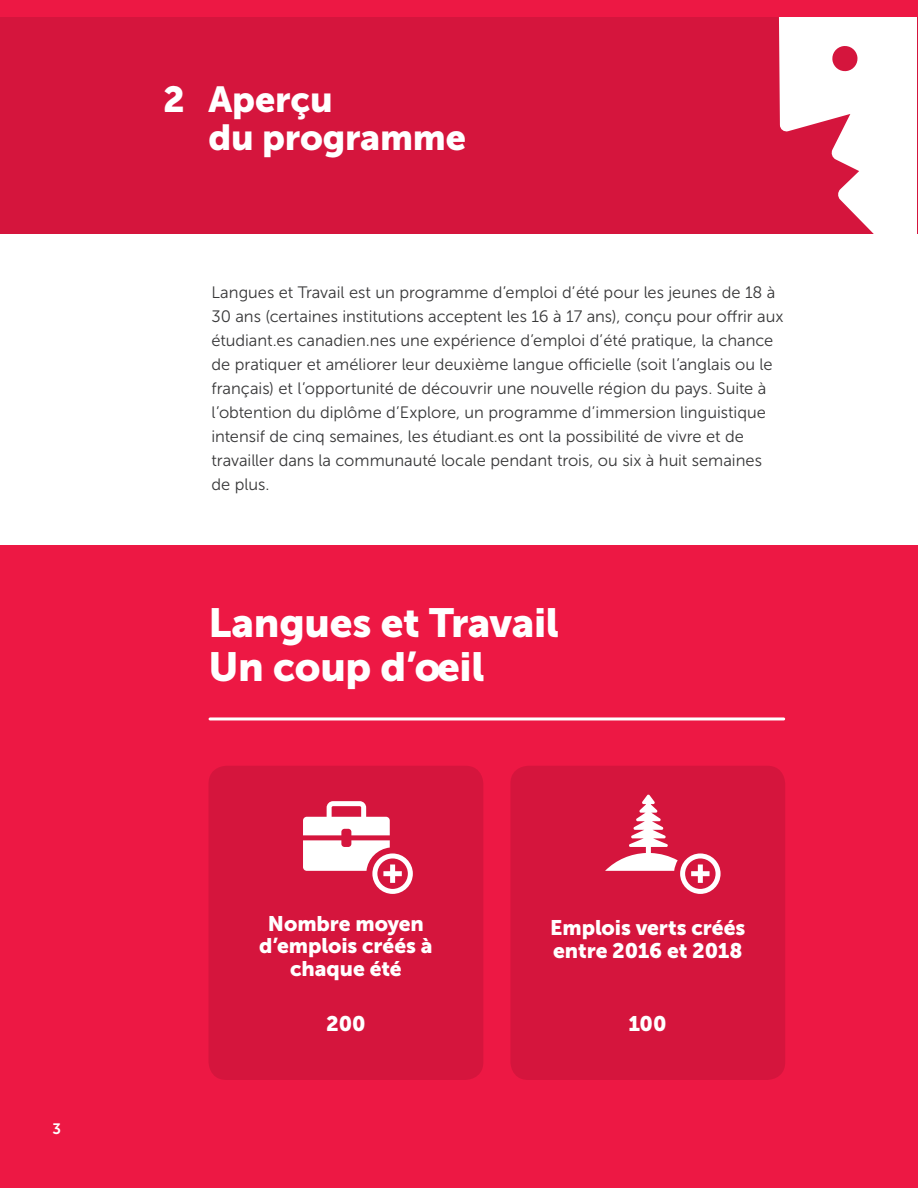
<style>
.page{position:relative;width:918px;height:1188px;background:#fff}
.page>*{position:absolute;margin:0;border:0;box-sizing:border-box;transform-origin:0 0}
.t1{font:40.5px/45px "Museo Sans 900";letter-spacing:-.01em;color:#fff}
.t2{font:36px/37.5px "Museo Sans 900";letter-spacing:-.005em;color:#fff}
.t3{font:21px/22.5px "Museo Sans 900";letter-spacing:-.005em;color:#fff;text-align:center}
.t4{font:16.5px/24px "Museo Sans 300";color:#383839}
.t5{font:15px "Museo Sans 700";color:#fff}
</style>
<div class="page">
<div style="left:0;top:545px;width:918px;height:643px;background:#ed1844"></div>
<div style="left:208px;top:766px;width:275px;height:314px;background:#d5153d;border-radius:18px"></div>
<div style="left:510px;top:766px;width:275px;height:314px;background:#d5153d;border-radius:18px"></div>
<svg style="left:303px;top:801px;width:110px;height:93px"></svg>
<svg style="left:605px;top:794px;width:116px;height:100px"></svg>
<hr style="left:210px;top:717px;width:574px;height:3px;background:#fff">
<div style="left:0;top:0;width:918px;height:233px;background:#d5153d"></div>
<svg style="left:779px;top:16px;width:105px;height:218px"></svg>
<div style="left:884px;top:9px;width:34px;height:233px;background:#fff"></div>
<hr style="left:917px;top:0;width:1px;height:233px;background:#000">
<div style="left:0;top:0;width:918px;height:16px;background:#ed1844"></div>
<p class="t5" style="left:52px;top:1120px;width:10px">3</p>
<h2 class="t2" style="left:163px;top:81px;width:23px">2</h2>
<h2 class="t2" style="left:208px;top:81px;width:259px">Aperçu<br>du programme</h2>
<p class="t4" style="left:212px;top:281px;width:574px">Langues et Travail est un programme d’emploi d’été pour les jeunes de 18 à 30 ans (certaines institutions acceptent les 16 à 17 ans), conçu pour offrir aux étudiant.es canadien.nes une expérience d’emploi d’été pratique, la chance de pratiquer et améliorer leur deuxième langue officielle (soit l’anglais ou le français) et l’opportunité de découvrir une nouvelle région du pays. Suite à l’obtention du diplôme d’Explore, un programme d’immersion linguistique intensif de cinq semaines, les étudiant.es ont la possibilité de vivre et de travailler dans la communauté locale pendant trois, ou six à huit semaines de plus.</p>
<h1 class="t1" style="left:208px;top:600px;width:352px">Langues et Travail<br>Un coup d’oeil</h1>
<p class="t3" style="left:259px;top:912px;width:175px">Nombre moyen d’emplois créés à chaque été</p>
<p class="t3" style="left:550px;top:917px;width:197px;text-align:left">Emplois verts créés entre 2016 et 2018</p>
<p class="t3" style="left:326px;top:1013px;width:41px">200</p>
<p class="t3" style="left:628px;top:1013px;width:40px">100</p>
</div>
